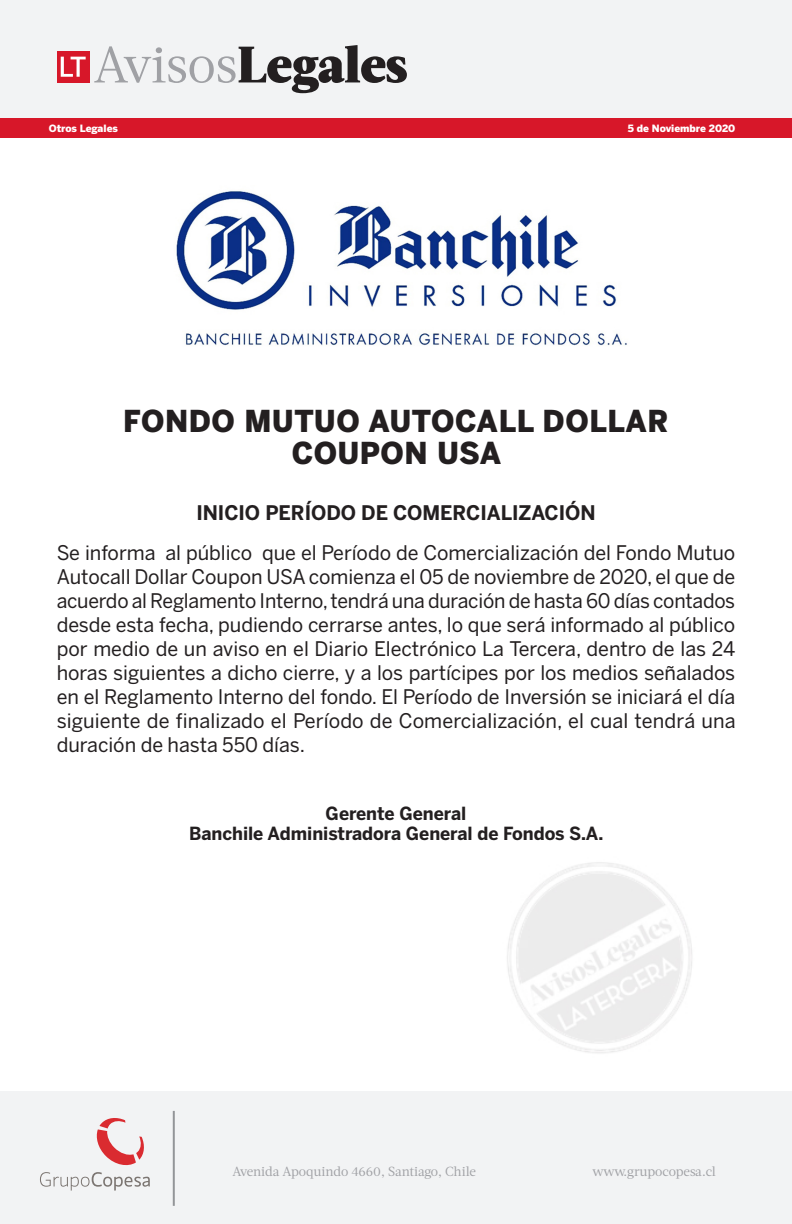
<style>
.page{position:relative;width:792px;height:1224px;background:#fff}
.page>*{position:absolute;margin:0;border:0;box-sizing:border-box;transform-origin:0 0}
.t1{font:900 51.2px "Acta";letter-spacing:-.01em;color:#231f20}
.t2{font:900 30px "Benton Sans";letter-spacing:.02em;color:#231f20}
.t3{font:20px/24px "Benton Sans";color:#231f20;text-align:justify}
.t4{font:700 20px "Benton Sans";letter-spacing:-.005em;color:#231f20}
.t5{font:700 18px "Benton Sans";letter-spacing:-.005em;color:#231f20}
.t6{font:13.2px "Acta";letter-spacing:-.01em;color:#a0a1a5}
.t7{font:900 10px "Benton Sans";color:#fff}
.s1{font-weight:400;color:#a0a1a5}
</style>
<div class="page">
<div style="left:0;top:1091px;width:792px;height:133px;background:#f2f3f4"></div>
<svg style="left:40px;top:1118px;width:110px;height:73px"></svg>
<hr style="left:173px;top:1111px;width:2px;height:95px;background:#939598">
<div style="left:0;top:0;width:792px;height:127px;background:#f2f3f4"></div>
<div style="left:57px;top:51px;width:33px;height:31px;background:#d71729"></div>
<svg style="left:61px;top:57px;width:25px;height:20px"></svg>
<div style="left:0;top:118px;width:792px;height:20px;background:#d71729"></div>
<img style="left:176px;top:191px;width:451px;height:155px">
<p class="t1" style="left:93px;top:34px;width:316px"><span class="s1">Avisos</span>Legales</p>
<p class="t7" style="left:49px;top:123px;width:71px">Otros Legales</p>
<p class="t7" style="left:628px;top:123px;width:109px">5 de Noviembre 2020</p>
<p class="t7" style="left:57px;top:121px;width:44px">Citación</p>
<p class="t7" style="left:631px;top:121px;width:113px">2 de Septiembre 2020</p>
<p class="t2" style="left:123px;top:404px;width:547px">FONDO MUTUO AUTOCALL DOLLAR</p>
<p class="t2" style="left:292px;top:436px;width:211px">COUPON USA</p>
<p class="t4" style="left:196px;top:500px;width:401px">INICIO PERÍODO DE COMERCIALIZACIÓN</p>
<p class="t3" style="left:57px;top:540px;width:681px">Se informa al público que el Período de Comercialización del Fondo Mutuo Autocall Dollar Coupon USA comienza el 05 de noviembre de 2020, el que de acuerdo al Reglamento Interno, tendrá una duración de hasta 60 días contados desde esta fecha, pudiendo cerrarse antes, lo que será informado al público por medio de un aviso en el Diario Electrónico La Tercera, dentro de las 24 horas siguientes a dicho cierre, y a los partícipes por los medios señalados en el Reglamento Interno del fondo. El Período de Inversión se iniciará el día siguiente de finalizado el Período de Comercialización, el cual tendrá una duración de hasta 550 días.</p>
<p class="t5" style="left:326px;top:802px;width:142px">Gerente General</p>
<p class="t5" style="left:189px;top:822px;width:416px">Banchile Administradora General de Fondos S.A.</p>
<p class="t6" style="left:232px;top:1164px;width:245px">Avenida Apoquindo 4660, Santiago, Chile</p>
<p class="t6" style="left:592px;top:1164px;width:125px">www.grupocopesa.cl</p>
</div>
